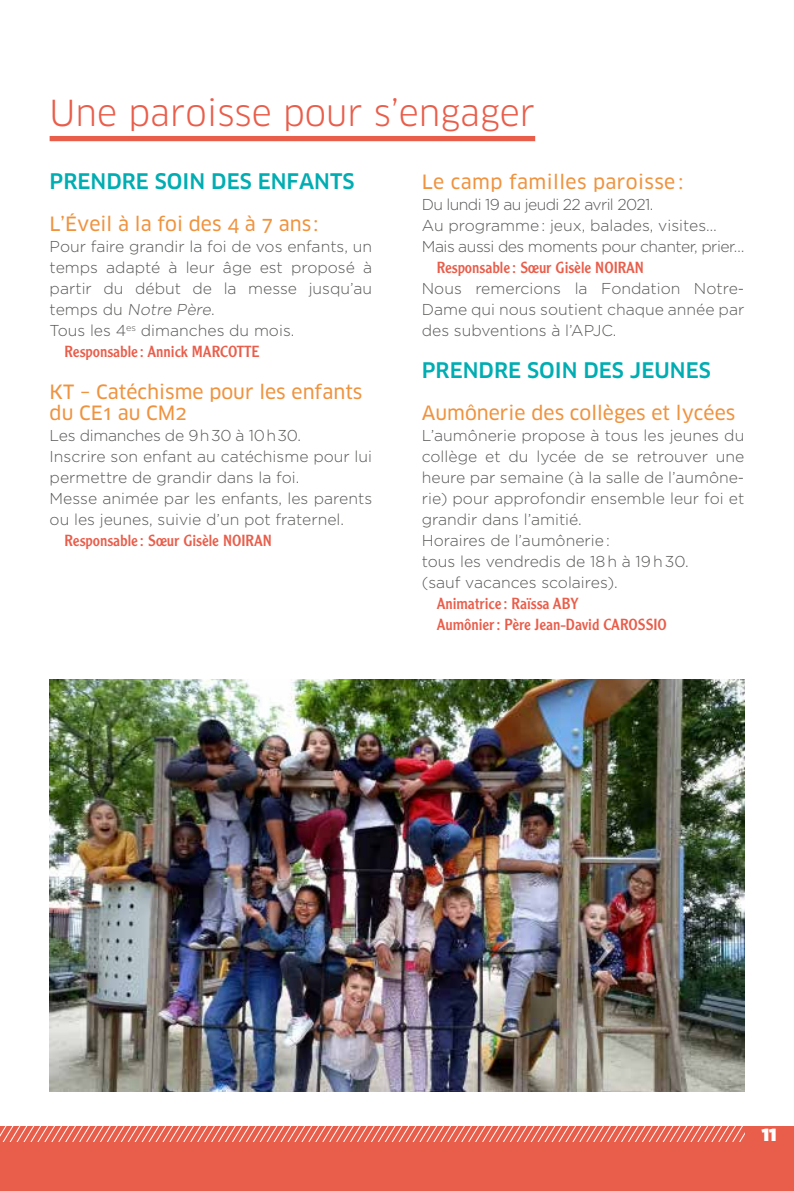
<style>
.page{position:relative;width:794px;height:1191px;background:#fff}
.page>*{position:absolute;margin:0;border:0;box-sizing:border-box;transform-origin:0 0}
.t1{font:35px "Clan";color:#e95e4b}
.t2{font:500 21px "Clan OSF";color:#00adb2}
.t3{font:19.25px/21px "Clan OSF News";color:#ef933f}
.t4{font:19.25px "Clan OSF News";letter-spacing:.02em;color:#ef933f}
.t5{font:900 17.5px "Gotham";color:#fff}
.t6{font:300 15.75px/21px "Gotham";color:#575756}
.t7{font:15.75px/21px "Clearface Gothic LH";color:#e95e4b}
.t8{font:300 15.75px/21px "Gotham";letter-spacing:-.03em;color:#575756}
</style>
<div class="page">
<div style="left:0;top:1126px;width:794px;height:65px;background:#e95e4b"></div>
<svg style="left:0;top:1126px;width:744px;height:15px"></svg>
<div style="left:50px;top:136px;width:485px;height:5px;background:#e95e4b"></div>
<img style="left:50px;top:680px;width:694px;height:411px">
<h1 class="t1" style="left:50px;top:94px;width:487px">Une paroisse pour s’engager</h1>
<h2 class="t2" style="left:50px;top:170px;width:306px">PRENDRE SOIN DES ENFANTS</h2>
<p class="t3" style="left:50px;top:214px;width:270px">L’Éveil à la foi des 4 à 7 ans :</p>
<p class="t6" style="left:50px;top:236px;width:324px">Pour faire grandir la foi de vos enfants, un temps adapté à leur âge est proposé à partir du début de la messe jusqu’au t e m p s d u Notre Père.<br>Tous les 4<sup>es</sup> dimanches du mois.</p>
<p class="t7" style="left:64px;top:341px;width:196px">Responsable : Annick MARCOTTE</p>
<p class="t3" style="left:50px;top:382px;width:314px">KT – Catéchisme pour les enfants du CE1 au CM2</p>
<p class="t6" style="left:50px;top:425px;width:324px">Les dimanches de 9 h 30 à 10 h 30.<br>Inscrire son enfant au catéchisme pour lui permettre de grandir dans la foi.<br>Messe animée par les enfants, les parents ou les jeunes, suivie d’un pot fraternel.</p>
<p class="t7" style="left:64px;top:530px;width:209px">Responsable : Sœur Gisèle NOIRAN</p>
<p class="t4" style="left:422px;top:171px;width:263px">Le camp familles paroisse :</p>
<p class="t8" style="left:422px;top:194px;width:324px">Du lundi 19 au jeudi 22 avril 2021.<br>Au programme : jeux, balades, visites…<br>Mais aussi des moments pour chanter, prier…</p>
<p class="t7" style="left:437px;top:257px;width:209px">Responsable : Sœur Gisèle NOIRAN</p>
<p class="t6" style="left:422px;top:277px;width:324px;text-align:justify">Nous remercions la Fondation Notre-Dame qui nous soutient chaque année par des subventions à l’APJC.</p>
<h2 class="t2" style="left:422px;top:359px;width:290px">PRENDRE SOIN DES JEUNES</h2>
<p class="t3" style="left:422px;top:403px;width:315px">Aumônerie des collèges et lycées</p>
<p class="t6" style="left:422px;top:425px;width:324px">L’aumônerie propose à tous les jeunes du collège et du lycée de se retrouver une heure par semaine (à la salle de l’aumône&shy;rie) pour approfondir ensemble leur foi et grandir dans l’amitié.<br>Horaires de l’aumônerie :<br>tous les vendredis de 18 h à 19 h 30.<br>(sauf vacances scolaires).</p>
<p class="t7" style="left:437px;top:593px;width:232px">Animatrice : Raïssa ABY<br>Aumônier: Père Jean-David CAROSSIO</p>
<p class="t5" style="left:762px;top:1122px;width:16px">11</p>
</div>
